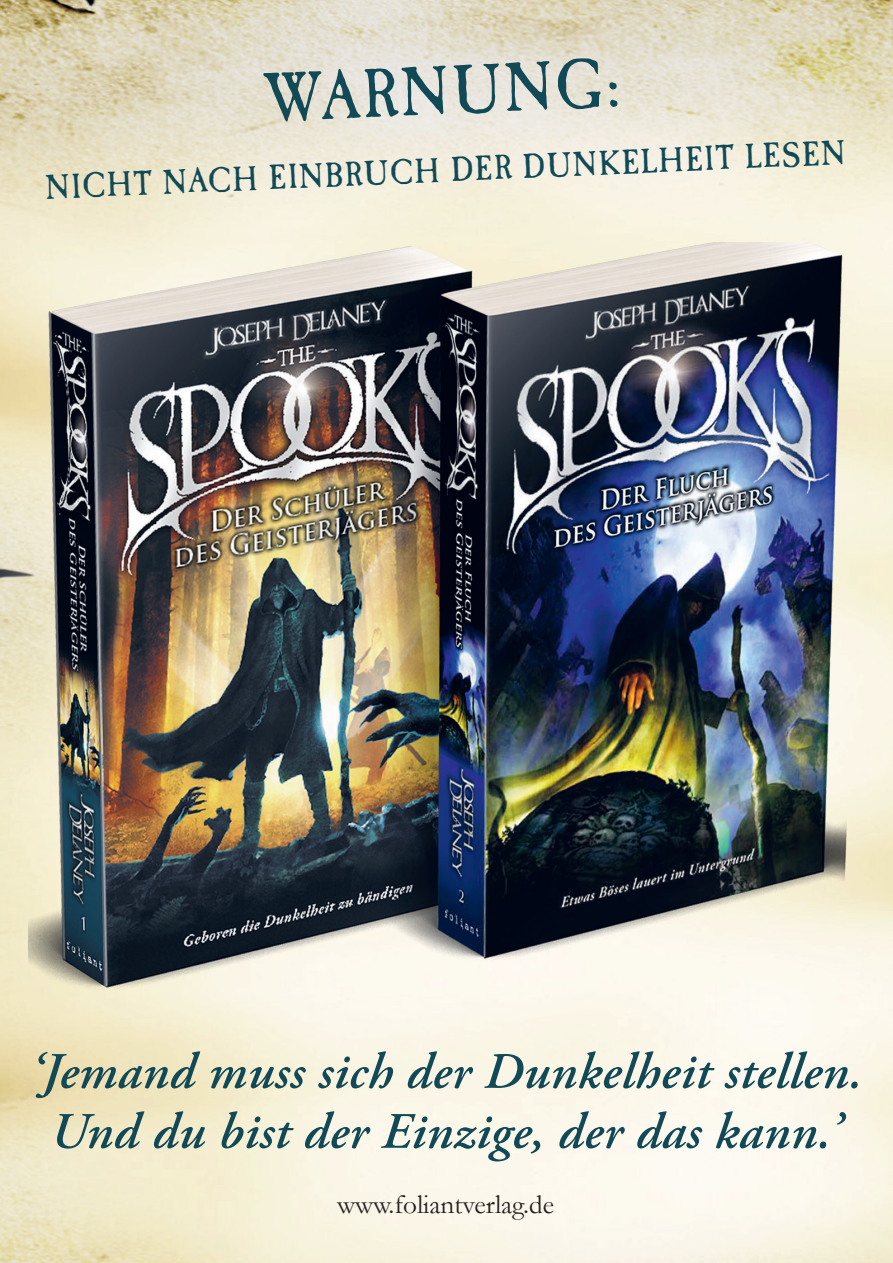
<style>
.page{position:relative;width:893px;height:1263px;background:#fff}
.page>*{position:absolute;margin:0;border:0;box-sizing:border-box;transform-origin:0 0}
.t1{font:72px "Caslon Ant T";color:#114956}
.t2{font:italic 600 51px/60px "Adobe Garamond Pro";letter-spacing:.01em;color:#114956;text-align:center}
.t3{font:36px "Caslon Ant T";color:#114956}
.t4{font:27.15px "Garamond";color:#231f20}
</style>
<div class="page">
<img style="left:0;top:0;width:893px;height:1263px">
<img style="left:28px;top:242px;width:840px;height:760px">
<h1 class="t1" style="left:263px;top:59px;width:358px;rotate:-2deg">WARNUNG:</h1>
<p class="t3" style="left:45px;top:172px;width:802px;rotate:-3deg">NICHT NACH EINBRUCH DER DUNKELHEIT LESEN</p>
<p class="t2" style="left:29px;top:1044px;width:834px">‘Jemand muss sich der Dunkelheit stellen.<br>Und du bist der Einzige, der das kann.’</p>
<p class="t4" style="left:337px;top:1186px;width:219px">www.foliantverlag.de</p>
</div>
